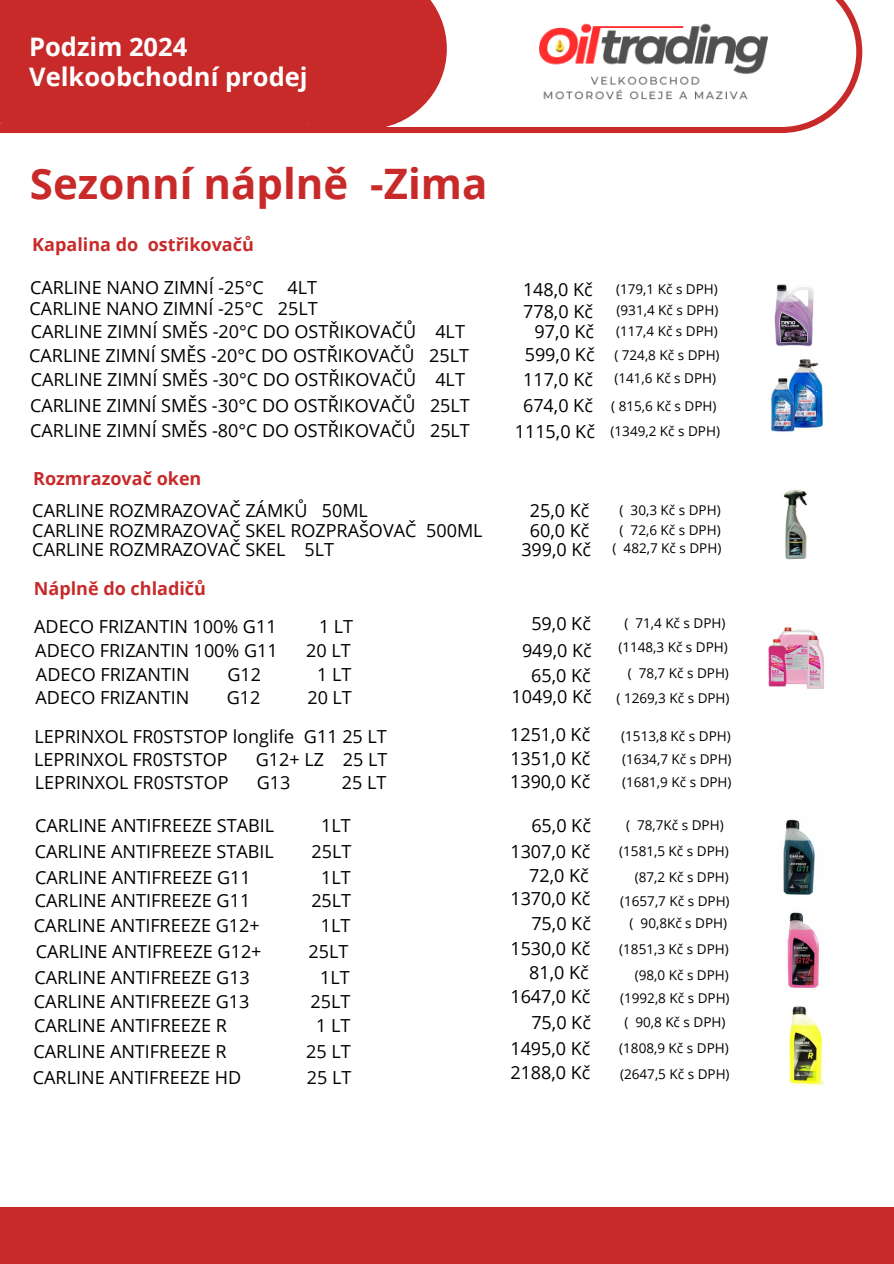
<style>
.page{position:relative;width:894px;height:1264px;background:#fff}
.page>*{position:absolute;margin:0;border:0;box-sizing:border-box;transform-origin:0 0}
.t1{font:700 42px "Open Sans";color:#c82a2a}
.t2{font:700 25.5px "Open Sans";color:#fff}
.t3{font:18px "Open Sans";color:#000}
.t4{font:700 18px "Open Sans";color:#c82a2a}
.t5{font:13.5px "Open Sans";color:#000}
</style>
<div class="page">
<svg style="left:0;top:0;width:861px;height:133px"></svg>
<div style="left:0;top:0;width:444px;height:129px;background:#c82a2a"></div>
<img style="left:515px;top:0;width:269px;height:132px">
<div style="left:0;top:1207px;width:893px;height:56px;background:#c82a2a"></div>
<img style="left:774px;top:284px;width:40px;height:62px">
<img style="left:771px;top:359px;width:52px;height:73px">
<img style="left:768px;top:627px;width:56px;height:62px">
<img style="left:783px;top:819px;width:32px;height:76px">
<img style="left:789px;top:1006px;width:36px;height:80px">
<img style="left:787px;top:912px;width:32px;height:77px">
<img style="left:783px;top:489px;width:24px;height:71px">
<h3 class="t2" style="left:29px;top:29px;width:159px">Podzim 2024</h3>
<h3 class="t2" style="left:29px;top:59px;width:280px">Velkoobchodní prodej</h3>
<h3 class="t1" style="left:30px;top:154px;width:459px">Sezonní náplně -Zima</h3>
<h3 class="t4" style="left:32px;top:231px;width:223px">Kapalina do ostřikovačů</h3>
<p class="t3" style="left:30px;top:275px;width:235px">CARLINE NANO ZIMNÍ -25°C</p>
<p class="t3" style="left:287px;top:275px;width:31px">4LT</p>
<h3 class="t3" style="left:523px;top:277px;width:71px">148,0 Kč</h3>
<h3 class="t5" style="left:616px;top:280px;width:103px">(179,1 Kč s DPH)</h3>
<p class="t3" style="left:30px;top:296px;width:289px">CARLINE NANO ZIMNÍ -25°C 25LT</p>
<p class="t3" style="left:523px;top:298px;width:71px">778,0 Kč</p>
<p class="t5" style="left:616px;top:301px;width:103px">(931,4 Kč s DPH)</p>
<p class="t3" style="left:31px;top:319px;width:435px">CARLINE ZIMNÍ SMĚS -20°C DO OSTŘIKOVAČŮ 4LT</p>
<p class="t3" style="left:534px;top:318px;width:61px">97,0 Kč</p>
<p class="t5" style="left:616px;top:321px;width:103px">(117,4 Kč s DPH)</p>
<p class="t3" style="left:29px;top:342px;width:441px">CARLINE ZIMNÍ SMĚS -20°C DO OSTŘIKOVAČŮ 25LT</p>
<p class="t3" style="left:524px;top:342px;width:71px">599,0 Kč</p>
<p class="t5" style="left:614px;top:345px;width:107px">( 724,8 Kč s DPH)</p>
<p class="t3" style="left:31px;top:366px;width:435px">CARLINE ZIMNÍ SMĚS -30°C DO OSTŘIKOVAČŮ 4LT</p>
<p class="t3" style="left:523px;top:366px;width:71px">117,0 Kč</p>
<p class="t5" style="left:614px;top:369px;width:103px">(141,6 Kč s DPH)</p>
<p class="t3" style="left:30px;top:392px;width:441px">CARLINE ZIMNÍ SMĚS -30°C DO OSTŘIKOVAČŮ 25LT</p>
<p class="t3" style="left:523px;top:392px;width:71px">674,0 Kč</p>
<p class="t5" style="left:611px;top:396px;width:107px">( 815,6 Kč s DPH)</p>
<h4 class="t3" style="left:30px;top:418px;width:441px">CARLINE ZIMNÍ SMĚS -80°C DO OSTŘIKOVAČŮ 25LT</h4>
<h3 class="t3" style="left:514px;top:418px;width:82px">1115,0 Kč</h3>
<h3 class="t5" style="left:610px;top:421px;width:111px">(1349,2 Kč s DPH)</h3>
<p class="t4" style="left:33px;top:465px;width:170px">Rozmrazovač oken</p>
<p class="t3" style="left:32px;top:517px;width:451px">CARLINE ROZMRAZOVAČ SKEL ROZPRAŠOVAČ 500ML</p>
<p class="t3" style="left:529px;top:517px;width:61px">60,0 Kč</p>
<p class="t5" style="left:619px;top:520px;width:102px">( 72,6 Kč s DPH)</p>
<h3 class="t3" style="left:32px;top:498px;width:337px">CARLINE ROZMRAZOVAČ ZÁMKŮ 50ML</h3>
<p class="t3" style="left:529px;top:498px;width:61px">25,0 Kč</p>
<p class="t5" style="left:619px;top:501px;width:5px">(</p>
<p class="t5" style="left:630px;top:501px;width:91px">30,3 Kč s DPH)</p>
<p class="t3" style="left:32px;top:536px;width:303px">CARLINE ROZMRAZOVAČ SKEL 5LT</p>
<p class="t3" style="left:521px;top:536px;width:71px">399,0 Kč</p>
<p class="t5" style="left:612px;top:539px;width:110px">( 482,7 Kč s DPH)</p>
<h4 class="t4" style="left:34px;top:575px;width:174px">Náplně do chladičů</h4>
<h3 class="t3" style="left:34px;top:614px;width:244px">ADECO FRIZANTIN 100% G11</h3>
<h3 class="t3" style="left:319px;top:614px;width:36px">1 LT</h3>
<h3 class="t3" style="left:531px;top:611px;width:61px">59,0 Kč</h3>
<h3 class="t5" style="left:624px;top:614px;width:102px">( 71,4 Kč s DPH)</h3>
<h3 class="t3" style="left:35px;top:637px;width:244px">ADECO FRIZANTIN 100% G11</h3>
<h3 class="t3" style="left:306px;top:637px;width:46px">20 LT</h3>
<p class="t3" style="left:522px;top:638px;width:71px">949,0 Kč</p>
<p class="t5" style="left:618px;top:637px;width:111px">(1148,3 Kč s DPH)</p>
<p class="t3" style="left:36px;top:661px;width:155px">ADECO FRIZANTIN</p>
<p class="t3" style="left:227px;top:661px;width:35px">G12</p>
<p class="t3" style="left:317px;top:661px;width:36px">1 LT</p>
<p class="t3" style="left:531px;top:662px;width:61px">65,0 Kč</p>
<p class="t5" style="left:627px;top:663px;width:102px">( 78,7 Kč s DPH)</p>
<p class="t3" style="left:35px;top:684px;width:155px">ADECO FRIZANTIN</p>
<p class="t3" style="left:227px;top:684px;width:35px">G12</p>
<p class="t3" style="left:307px;top:684px;width:46px">20 LT</p>
<p class="t3" style="left:511px;top:684px;width:82px">1049,0 Kč</p>
<p class="t5" style="left:616px;top:689px;width:114px">( 1269,3 Kč s DPH)</p>
<p class="t3" style="left:34px;top:723px;width:354px">LEPRINXOL FR0STSTOP longlife G11 25 LT</p>
<h5 class="t3" style="left:510px;top:721px;width:82px">1251,0 Kč</h5>
<h3 class="t5" style="left:621px;top:726px;width:111px">(1513,8 Kč s DPH)</h3>
<h3 class="t3" style="left:510px;top:745px;width:82px">1351,0 Kč</h3>
<p class="t5" style="left:622px;top:749px;width:111px">(1634,7 Kč s DPH)</p>
<p class="t3" style="left:510px;top:769px;width:82px">1390,0 Kč</p>
<p class="t5" style="left:622px;top:772px;width:111px">(1681,9 Kč s DPH)</p>
<p class="t3" style="left:34px;top:747px;width:195px">LEPRINXOL FR0STSTOP</p>
<p class="t3" style="left:256px;top:747px;width:133px">G12+ LZ 25 LT</p>
<p class="t3" style="left:35px;top:770px;width:195px">LEPRINXOL FR0STSTOP</p>
<p class="t3" style="left:257px;top:770px;width:35px">G13</p>
<p class="t3" style="left:342px;top:770px;width:46px">25 LT</p>
<p class="t3" style="left:35px;top:812px;width:240px">CARLINE ANTIFREEZE STABIL</p>
<p class="t3" style="left:321px;top:812px;width:31px">1LT</p>
<h3 class="t3" style="left:531px;top:812px;width:61px">65,0 Kč</h3>
<h3 class="t5" style="left:626px;top:815px;width:99px">( 78,7Kč s DPH)</h3>
<h3 class="t3" style="left:35px;top:838px;width:240px">CARLINE ANTIFREEZE STABIL</h3>
<h3 class="t3" style="left:311px;top:838px;width:41px">25LT</h3>
<h3 class="t3" style="left:510px;top:838px;width:82px">1307,0 Kč</h3>
<h3 class="t5" style="left:619px;top:841px;width:111px">(1581,5 Kč s DPH)</h3>
<h3 class="t3" style="left:35px;top:864px;width:217px">CARLINE ANTIFREEZE G11</h3>
<h3 class="t3" style="left:321px;top:864px;width:31px">1LT</h3>
<h3 class="t3" style="left:529px;top:862px;width:61px">72,0 Kč</h3>
<h3 class="t5" style="left:634px;top:867px;width:95px">(87,2 Kč s DPH)</h3>
<h3 class="t3" style="left:35px;top:888px;width:217px">CARLINE ANTIFREEZE G11</h3>
<h3 class="t3" style="left:311px;top:888px;width:41px">25LT</h3>
<h3 class="t3" style="left:510px;top:885px;width:82px">1370,0 Kč</h3>
<h3 class="t5" style="left:620px;top:891px;width:111px">(1657,7 Kč s DPH)</h3>
<p class="t3" style="left:34px;top:913px;width:227px">CARLINE ANTIFREEZE G12+</p>
<p class="t3" style="left:321px;top:913px;width:31px">1LT</p>
<p class="t3" style="left:531px;top:910px;width:61px">75,0 Kč</p>
<p class="t5" style="left:629px;top:913px;width:99px">( 90,8Kč s DPH)</p>
<p class="t3" style="left:36px;top:939px;width:227px">CARLINE ANTIFREEZE G12+</p>
<p class="t3" style="left:308px;top:939px;width:41px">25LT</p>
<p class="t3" style="left:510px;top:936px;width:82px">1530,0 Kč</p>
<p class="t5" style="left:619px;top:939px;width:111px">(1851,3 Kč s DPH)</p>
<p class="t3" style="left:34px;top:965px;width:217px">CARLINE ANTIFREEZE G13</p>
<p class="t3" style="left:320px;top:965px;width:31px">1LT</p>
<p class="t3" style="left:529px;top:960px;width:61px">81,0 Kč</p>
<p class="t5" style="left:634px;top:965px;width:95px">(98,0 Kč s DPH)</p>
<p class="t3" style="left:34px;top:988px;width:217px">CARLINE ANTIFREEZE G13</p>
<p class="t3" style="left:310px;top:988px;width:41px">25LT</p>
<p class="t3" style="left:510px;top:983px;width:82px">1647,0 Kč</p>
<p class="t5" style="left:620px;top:988px;width:111px">(1992,8 Kč s DPH)</p>
<p class="t3" style="left:34px;top:1012px;width:194px">CARLINE ANTIFREEZE R</p>
<p class="t3" style="left:316px;top:1012px;width:36px">1 LT</p>
<p class="t3" style="left:531px;top:1009px;width:61px">75,0 Kč</p>
<p class="t5" style="left:624px;top:1012px;width:102px">( 90,8 Kč s DPH)</p>
<p class="t3" style="left:34px;top:1038px;width:194px">CARLINE ANTIFREEZE R</p>
<p class="t3" style="left:306px;top:1038px;width:46px">25 LT</p>
<p class="t3" style="left:510px;top:1035px;width:82px">1495,0 Kč</p>
<p class="t5" style="left:619px;top:1038px;width:111px">(1808,9 Kč s DPH)</p>
<p class="t3" style="left:33px;top:1064px;width:210px">CARLINE ANTIFREEZE HD</p>
<p class="t3" style="left:307px;top:1064px;width:46px">25 LT</p>
<p class="t3" style="left:510px;top:1059px;width:82px">2188,0 Kč</p>
<p class="t5" style="left:620px;top:1064px;width:111px">(2647,5 Kč s DPH)</p>
</div>
